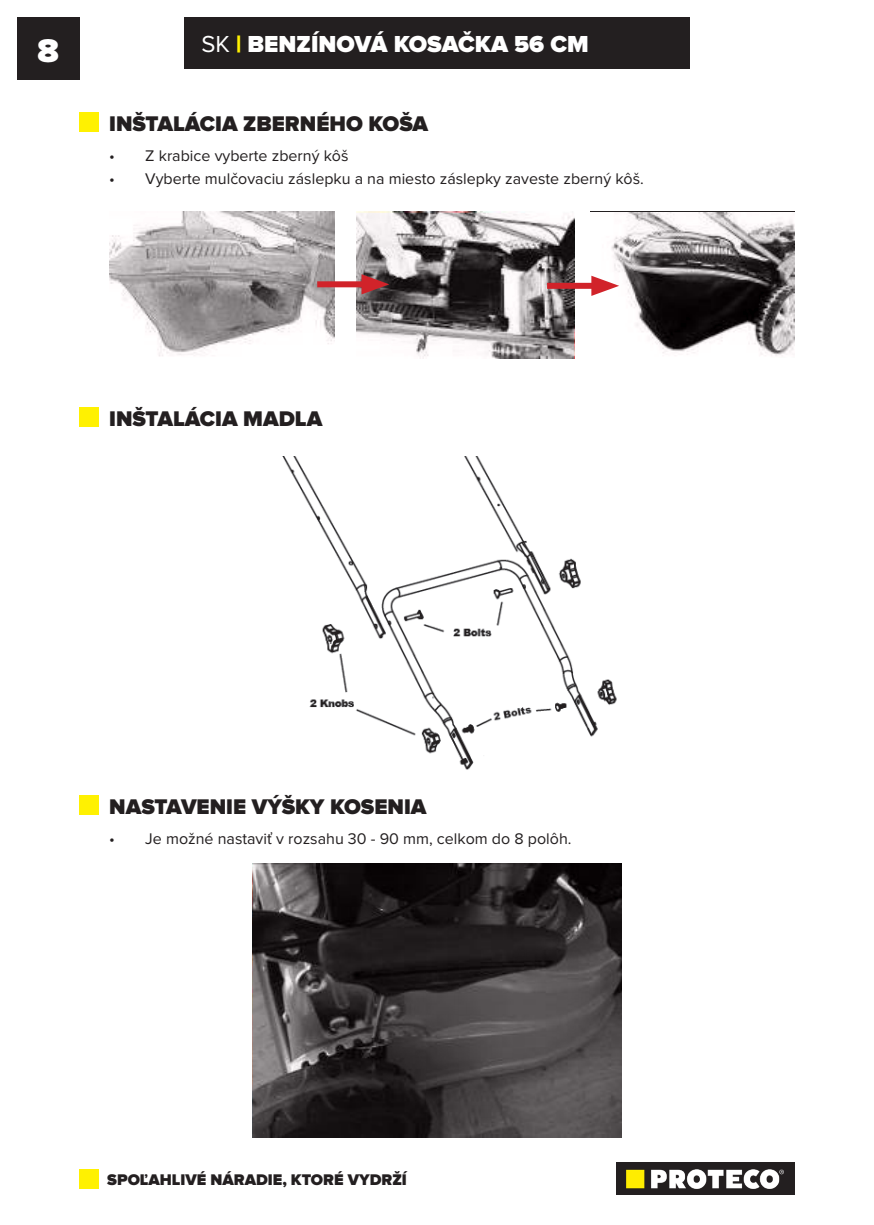
<style>
.page{position:relative;width:874px;height:1225px;background:#fff}
.page>*{position:absolute;margin:0;border:0;box-sizing:border-box;transform-origin:0 0}
.t1{font:900 34px "Proxima Nova";color:#fff}
.t2{font:900 24px "Proxima Nova";color:#fff}
.t3{font:900 22px "Proxima Nova";color:#231f20}
.t4{font:16px "Proxima Nova";color:#231f20}
.t5{font:900 16px "Proxima Nova";color:#231f20}
.s1{font-weight:400}
.s2{color:#fff101}
</style>
<div class="page">
<div style="left:17px;top:17px;width:62px;height:62px;background:#231f20"></div>
<img style="left:616px;top:1162px;width:178px;height:33px">
<div style="left:79px;top:1169px;width:20px;height:19px;background:#fff101"></div>
<div style="left:184px;top:17px;width:505px;height:51px;background:#231f20"></div>
<div style="left:79px;top:112px;width:20px;height:20px;background:#fff101"></div>
<svg style="left:109px;top:211px;width:225px;height:145px"></svg>
<svg style="left:356px;top:213px;width:218px;height:146px"></svg>
<svg style="left:590px;top:211px;width:204px;height:145px"></svg>
<div style="left:317px;top:281px;width:55px;height:6px;background:#d1232a"></div>
<svg style="left:361px;top:274px;width:28px;height:20px"></svg>
<div style="left:547px;top:283px;width:55px;height:6px;background:#d1232a"></div>
<svg style="left:591px;top:276px;width:28px;height:20px"></svg>
<div style="left:79px;top:407px;width:20px;height:20px;background:#fff101"></div>
<img style="left:282px;top:456px;width:335px;height:314px">
<div style="left:79px;top:795px;width:20px;height:20px;background:#fff101"></div>
<svg style="left:253px;top:863px;width:367px;height:274px;background:#3b3738"></svg>
<h1 class="t1" style="left:37px;top:31px;width:23px">8</h1>
<h2 class="t2" style="left:201px;top:30px;width:388px"><span class="s1">SK</span> <span class="s2">|</span> BENZÍNOVÁ KOSAČKA 56 CM</h2>
<p class="t3" style="left:109px;top:111px;width:320px">INŠTALÁCIA ZBERNÉHO KOŠA</p>
<p class="t4" style="left:109px;top:148px;width:241px">• Z krabice vyberte zberný kôš</p>
<p class="t4" style="left:109px;top:171px;width:536px">• Vyberte mulčovaciu záslepku a na miesto záslepky zaveste zberný kôš.</p>
<p class="t3" style="left:109px;top:405px;width:214px">INŠTALÁCIA MADLA</p>
<p class="t3" style="left:109px;top:794px;width:318px">NASTAVENIE VÝŠKY KOSENIA</p>
<p class="t4" style="left:109px;top:831px;width:463px">• Je možné nastaviť v rozsahu 30 - 90 mm, celkom do 8 polôh.</p>
<p class="t5" style="left:107px;top:1170px;width:301px">SPOĽAHLIVÉ NÁRADIE, KTORÉ VYDRŽÍ</p>
</div>
